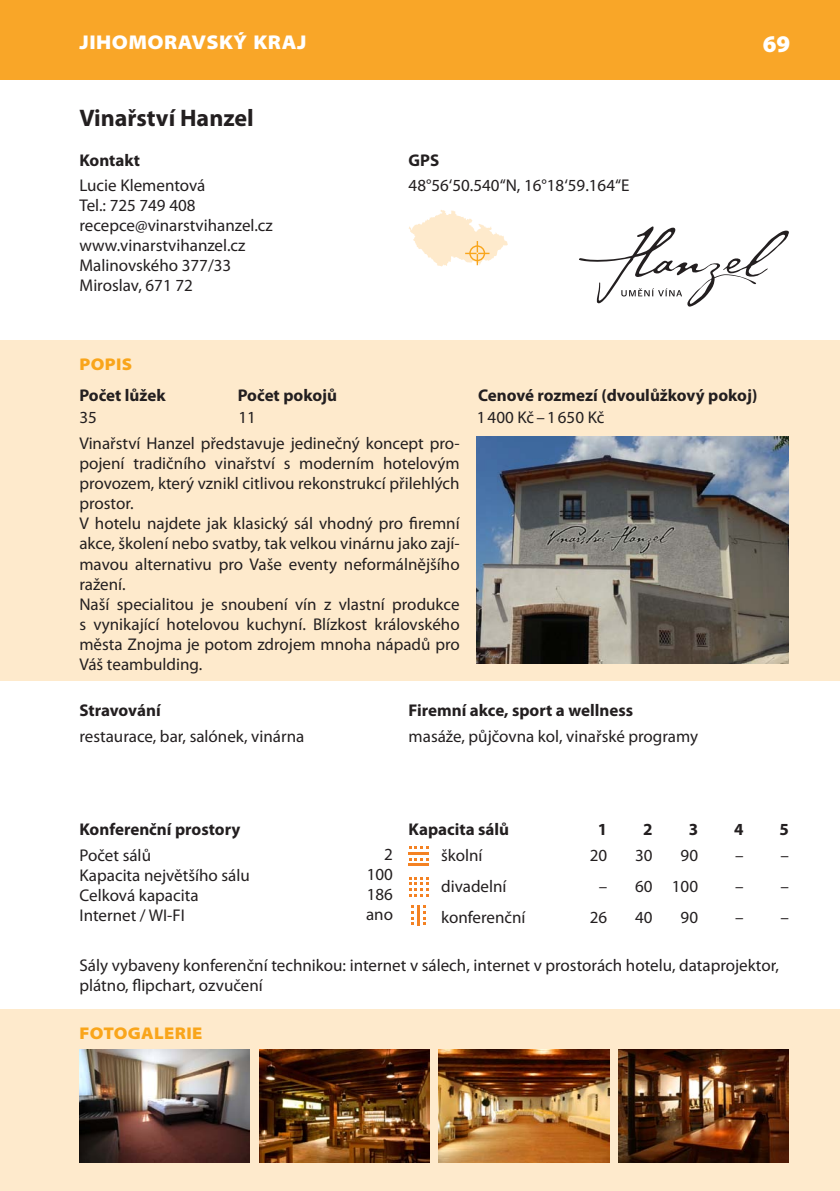
<style>
.page{position:relative;width:840px;height:1191px;background:#fff}
.page>*{position:absolute;margin:0;border:0;box-sizing:border-box;transform-origin:0 0}
.Název_hotelu_šablona{font:700 24px "Myriad Pro";color:#231f20}
.t1{font:900 24px "Myriad Pro";color:#fff}
.BílýTextZáhlavíLeft{font:900 semi-expanded 20px "Myriad Pro";letter-spacing:.02em;color:#fff}
.BěžnýTextBlok_šablon{font:17px/20px "Myriad Pro";color:#231f20;text-align:justify}
.BěžnýText_šablonaHot{font:17px/20px "Myriad Pro";color:#231f20}
.t2{font:700 17px "Myriad Pro";color:#231f20}
.KapacityOdsazene_šab{font:17px "Myriad Pro";color:#231f20}
.t3{font:900 semi-expanded 17px "Myriad Pro";letter-spacing:.02em;color:#f9a51b}
.BěžnýTextRight_šablo{font:17px "Myriad Pro";color:#231f20}
</style>
<div class="page">
<div style="left:0;top:0;width:839px;height:79px;background:#f9a628"></div>
<div style="left:0;top:340px;width:839px;height:340px;background:#feeacc"></div>
<svg style="left:409px;top:877px;width:20px;height:20px"></svg>
<svg style="left:409px;top:846px;width:20px;height:3px"></svg>
<svg style="left:409px;top:858px;width:20px;height:2px"></svg>
<hr style="left:408px;top:852px;width:21px;height:3px;background:#f48223">
<hr style="left:408px;top:863px;width:21px;height:3px;background:#f48223">
<hr style="left:416px;top:905px;width:3px;height:20px;background:#f48223">
<svg style="left:411px;top:905px;width:3px;height:20px"></svg>
<svg style="left:423px;top:905px;width:2px;height:20px"></svg>
<div style="left:0;top:1009px;width:839px;height:182px;background:#feeacc"></div>
<svg style="left:409px;top:210px;width:98px;height:56px"></svg>
<div style="left:469px;top:245px;width:16px;height:16px;border:1px solid #f9a51b;border-radius:50%"></div>
<img style="left:476px;top:437px;width:312px;height:226px">
<svg style="left:579px;top:226px;width:209px;height:80px"></svg>
<img style="left:618px;top:1049px;width:170px;height:113px">
<img style="left:79px;top:1049px;width:170px;height:113px">
<img style="left:259px;top:1049px;width:170px;height:113px">
<img style="left:438px;top:1049px;width:171px;height:113px">
<p class="BílýTextZáhlavíLeft" style="left:80px;top:31px;width:228px">JIHOMORAVSKÝ KRAJ</p>
<p class="Název_hotelu_šablona" style="left:79px;top:102px;width:176px">Vinařství Hanzel</p>
<p class="t2" style="left:79px;top:149px;width:62px">Kontakt</p>
<p class="t2" style="left:408px;top:149px;width:32px">GPS</p>
<p class="BěžnýText_šablonaHot" style="left:79px;top:175px;width:127px">Lucie Klementová</p>
<p class="BěžnýText_šablonaHot" style="left:79px;top:195px;width:117px">Tel.: 725 749 408</p>
<p class="BěžnýText_šablonaHot" style="left:79px;top:215px;width:195px">recepce@vinarstvihanzel.cz</p>
<p class="BěžnýText_šablonaHot" style="left:79px;top:235px;width:167px">www.vinarstvihanzel.cz</p>
<p class="BěžnýText_šablonaHot" style="left:79px;top:255px;width:153px">Malinovského 377/33</p>
<p class="BěžnýText_šablonaHot" style="left:79px;top:275px;width:115px">Miroslav, 671 72</p>
<p class="BěžnýText_šablonaHot" style="left:408px;top:175px;width:222px">48°56‘50.540“N, 16°18‘59.164“E</p>
<h1 class="t1" style="left:762px;top:30px;width:29px">69</h1>
<p class="t3" style="left:80px;top:354px;width:54px">POPIS</p>
<p class="t2" style="left:79px;top:384px;width:88px">Počet lůžek</p>
<p class="t2" style="left:238px;top:384px;width:101px">Počet pokojů</p>
<p class="t2" style="left:477px;top:384px;width:281px">Cenové rozmezí (dvoulůžkový pokoj)</p>
<p class="BěžnýText_šablonaHot" style="left:79px;top:407px;width:19px">35</p>
<p class="BěžnýText_šablonaHot" style="left:238px;top:407px;width:19px">11</p>
<p class="BěžnýText_šablonaHot" style="left:476px;top:407px;width:129px">1400 Kč–1650 Kč</p>
<p class="BěžnýTextBlok_šablon" style="left:79px;top:433px;width:381px">Vinařství Hanzel představuje jedinečný koncept pro&shy;pojení tradičního vinařství s moderním hotelovým provozem, který vznikl citlivou rekonstrukcí přilehlých prostor.</p>
<p class="BěžnýTextBlok_šablon" style="left:79px;top:513px;width:381px">V hotelu najdete jak klasický sál vhodný pro firemní akce, školení nebo svatby, tak velkou vinárnu jako zají&shy;mavou alternativu pro Vaše eventy neformálnějšího ražení.</p>
<p class="BěžnýTextBlok_šablon" style="left:79px;top:593px;width:381px">Naší specialitou je snoubení vín z vlastní produkce s vynikající hotelovou kuchyní. Blízkost královského města Znojma je potom zdrojem mnoha nápadů pro Váš teambulding.</p>
<p class="t2" style="left:79px;top:699px;width:83px">Stravování</p>
<p class="t2" style="left:408px;top:699px;width:226px">Firemní akce, sport a wellness</p>
<p class="BěžnýText_šablonaHot" style="left:79px;top:725px;width:226px">restaurace, bar, salónek, vinárna</p>
<p class="BěžnýText_šablonaHot" style="left:408px;top:725px;width:291px">masáže, půjčovna kol, vinařské programy</p>
<p class="t2" style="left:79px;top:818px;width:162px">Konferenční prostory</p>
<p class="BěžnýTextBlok_šablon" style="left:79px;top:845px;width:172px;text-align:left">Počet sálů<br>Kapacita největšího sálu<br>Celková kapacita<br>Internet / WI-FI</p>
<p class="BěžnýTextRight_šablo" style="left:384px;top:843px;width:10px">2</p>
<p class="BěžnýTextRight_šablo" style="left:366px;top:863px;width:28px">100</p>
<p class="BěžnýTextRight_šablo" style="left:366px;top:883px;width:28px">186</p>
<p class="BěžnýTextRight_šablo" style="left:366px;top:903px;width:28px">ano</p>
<p class="t2" style="left:408px;top:818px;width:102px">Kapacita sálů</p>
<p class="BěžnýTextBlok_šablon" style="left:441px;top:839px;width:86px;line-height:31.4px;text-align:left">školní divadelní konferenční</p>
<p class="t2" style="left:597px;top:818px;width:11px">1</p>
<p class="t2" style="left:643px;top:818px;width:11px">2</p>
<p class="t2" style="left:688px;top:818px;width:11px">3</p>
<p class="t2" style="left:733px;top:818px;width:11px">4</p>
<p class="t2" style="left:779px;top:818px;width:11px">5</p>
<p class="KapacityOdsazene_šab" style="left:589px;top:844px;width:19px">20</p>
<p class="KapacityOdsazene_šab" style="left:598px;top:876px;width:10px">–</p>
<p class="KapacityOdsazene_šab" style="left:589px;top:907px;width:19px">26</p>
<p class="KapacityOdsazene_šab" style="left:635px;top:844px;width:19px">30</p>
<p class="KapacityOdsazene_šab" style="left:635px;top:876px;width:19px">60</p>
<p class="KapacityOdsazene_šab" style="left:635px;top:907px;width:19px">40</p>
<p class="KapacityOdsazene_šab" style="left:680px;top:844px;width:19px">90</p>
<p class="KapacityOdsazene_šab" style="left:671px;top:876px;width:28px">100</p>
<p class="KapacityOdsazene_šab" style="left:680px;top:907px;width:19px">90</p>
<p class="KapacityOdsazene_šab" style="left:734px;top:844px;width:10px">–</p>
<p class="KapacityOdsazene_šab" style="left:734px;top:876px;width:10px">–</p>
<p class="KapacityOdsazene_šab" style="left:734px;top:907px;width:10px">–</p>
<p class="KapacityOdsazene_šab" style="left:780px;top:844px;width:10px">–</p>
<p class="KapacityOdsazene_šab" style="left:780px;top:876px;width:10px">–</p>
<p class="KapacityOdsazene_šab" style="left:780px;top:907px;width:10px">–</p>
<p class="BěžnýText_šablonaHot" style="left:79px;top:955px;width:700px">Sály vybaveny konferenční technikou: internet v sálech, internet v prostorách hotelu, dataprojektor, plátno, flipchart, ozvučení</p>
<p class="t3" style="left:80px;top:1023px;width:124px">FOTOGALERIE</p>
</div>
